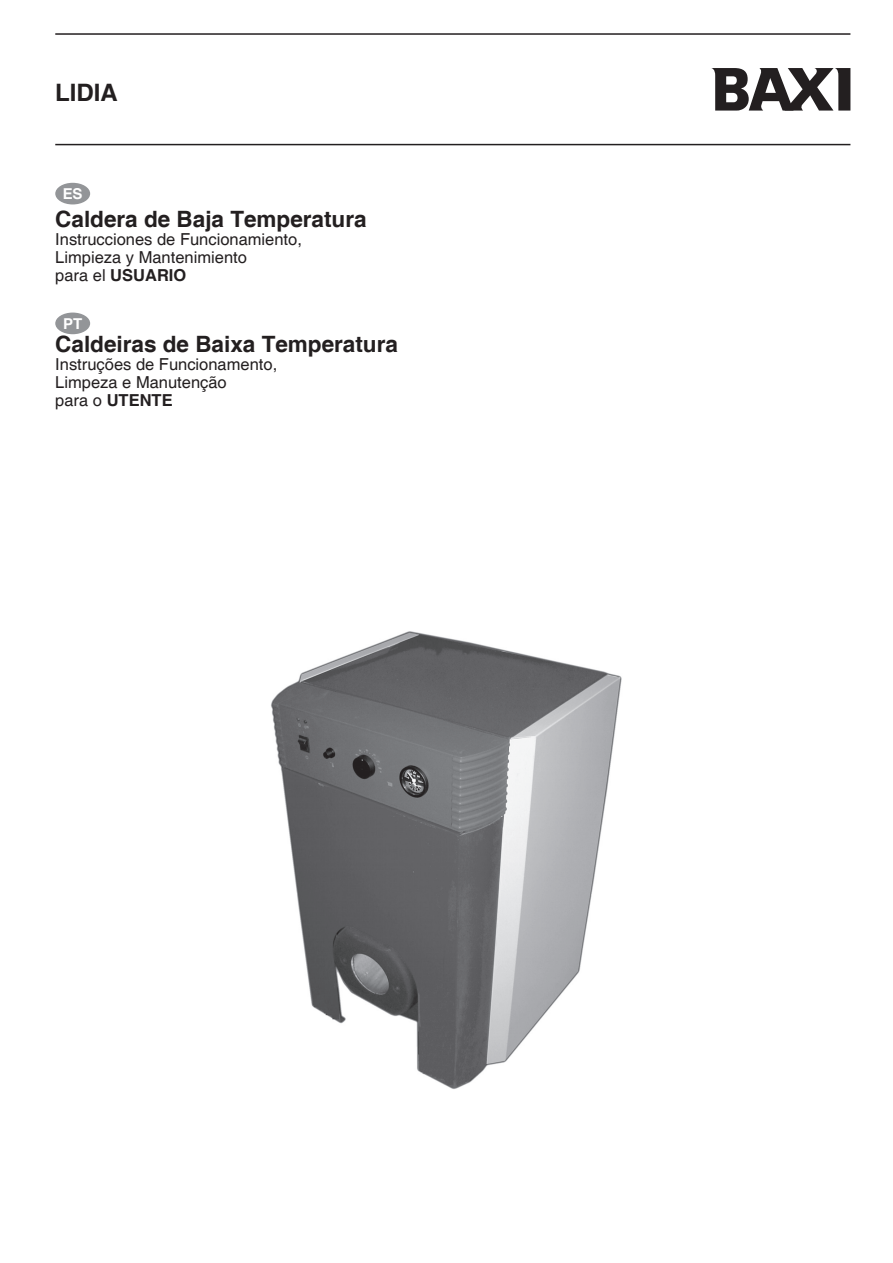
<style>
.page{position:relative;width:893px;height:1263px;background:#fff}
.page>*{position:absolute;margin:0;border:0;box-sizing:border-box;transform-origin:0 0}
.ARIAL_18_AZUL{font:700 24px "Helvetica";color:#231f20}
._14negrita{font:700 22.5px "Helvetica";color:#231f20}
.t1{font:16.5px "Helvetica";color:#231f20}
.t2{font:700 16.5px "Helvetica";color:#231f20}
.t3{font:700 15px "Helvetica";color:#fff}
.s1{font-weight:400}
</style>
<div class="page">
<svg style="left:711px;top:68px;width:139px;height:43px"></svg>
<hr style="left:55px;top:33px;width:795px;height:2px;background:#231f20">
<hr style="left:55px;top:144px;width:795px;height:1px;background:#231f20">
<img style="left:271px;top:631px;width:351px;height:458px">
<div style="left:55px;top:183px;width:35px;height:21px;background:#939598;border-radius:50%"></div>
<div style="left:55px;top:313px;width:35px;height:21px;background:#939598;border-radius:50%"></div>
<p class="ARIAL_18_AZUL" style="left:55px;top:78px;width:64px">LIDIA</p>
<p class="t3" style="left:63px;top:185px;width:21px">ES</p>
<p class="_14negrita" style="left:55px;top:205px;width:313px">Caldera de Baja Temperatura</p>
<p class="t1" style="left:55px;top:230px;width:248px">Instrucciones de Funcionamiento,</p>
<p class="t1" style="left:55px;top:248px;width:193px">Limpieza y Mantenimiento</p>
<p class="t2" style="left:55px;top:265px;width:133px"><span class="s1">para el</span> USUARIO</p>
<p class="t3" style="left:63px;top:315px;width:21px">PT</p>
<p class="_14negrita" style="left:55px;top:330px;width:344px">Caldeiras de Baixa Temperatura</p>
<p class="t1" style="left:55px;top:354px;width:223px">Instruções de Funcionamento,</p>
<p class="t1" style="left:55px;top:372px;width:173px">Limpeza e Manutenção</p>
<p class="t2" style="left:55px;top:390px;width:119px"><span class="s1">para o</span> UTENTE</p>
</div>
